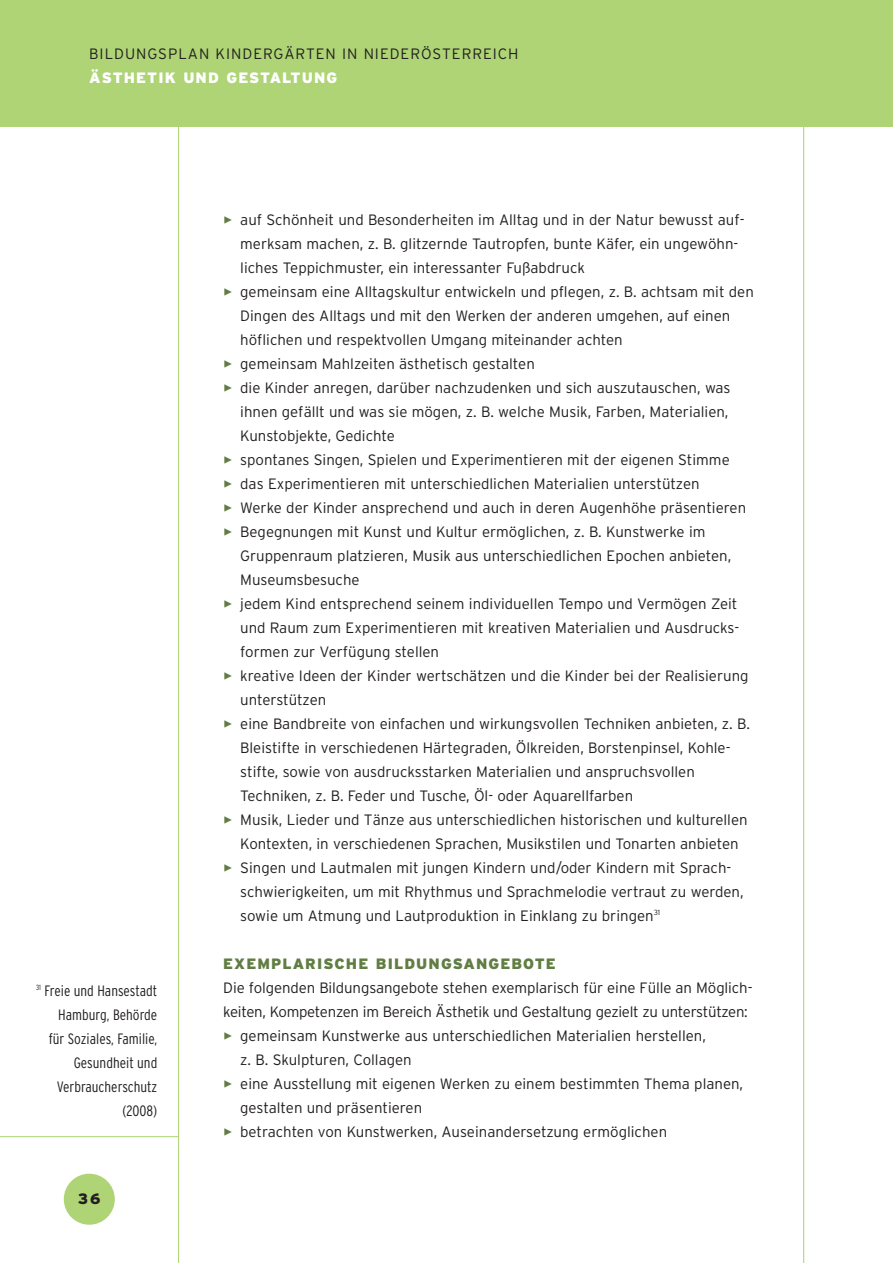
<style>
.page{position:relative;width:893px;height:1263px;background:#fff}
.page>*{position:absolute;margin:0;border:0;box-sizing:border-box;transform-origin:0 0}
.t1{font:300 15px/24px "Interstate";color:#231f20}
.t2{font:300 15px/24px "Interstate";letter-spacing:-.02em;color:#231f20}
.t3{font:300 condensed 15px/24px "Interstate";color:#231f20;text-align:right}
.t4{font:300 15px "Interstate";letter-spacing:.065em;color:#231f20}
.t5{font:900 15px "Interstate";letter-spacing:.07em;color:#617d43}
.t6{font:900 15px "Interstate";letter-spacing:.07em;color:#fff}
.t7{font:900 15px "Interstate";color:#231f20}
.s1{color:#617d43}
</style>
<div class="page">
<div style="left:0;top:0;width:893px;height:126px;background:#aed475"></div>
<hr style="left:803px;top:126px;width:1px;height:1137px;background:#aed475">
<div style="left:64px;top:1174px;width:51px;height:51px;background:#aed475;border-radius:50%"></div>
<hr style="left:0;top:1136px;width:179px;height:1px;background:#aed475">
<hr style="left:178px;top:126px;width:1px;height:1137px;background:#aed475">
<p class="t4" style="left:89px;top:45px;width:431px">BILDUNGSPLAN KINDERGÄRTEN IN NIEDERÖSTERREICH</p>
<p class="t6" style="left:89px;top:69px;width:249px">ÄSTHETIK UND GESTALTUNG</p>
<p class="t3" style="left:36px;top:978px;width:123px"><sup>31</sup> Freie und Hansestadt<br>Hamburg, Behörde<br>für Soziales, Familie,<br>Gesundheit und<br>Verbraucherschutz (2008)</p>
<p class="t7" style="left:78px;top:1190px;width:24px">36</p>
<p class="t1" style="left:240px;top:207px;width:506px;text-indent:-17px"><span class="s1">✓</span> auf Schönheit und Besonderheiten im Alltag und in der Natur bewusst auf&shy;merksam machen, z. B. glitzernde Tautropfen, bunte Käfer, ein ungewöhn&shy;liches Teppichmuster, ein interessanter Fußabdruck</p>
<p class="t1" style="left:240px;top:279px;width:515px;text-indent:-17px"><span class="s1">✓</span> gemeinsam eine Alltagskultur entwickeln und pflegen, z. B. achtsam mit den<br>Dingen des Alltags und mit den Werken der anderen umgehen, auf einen höflichen und respektvollen Umgang miteinander achten</p>
<p class="t1" style="left:223px;top:351px;width:313px"><span class="s1">✓</span> gemeinsam Mahlzeiten ästhetisch gestalten</p>
<p class="t1" style="left:240px;top:375px;width:492px;text-indent:-17px"><span class="s1">✓</span> die Kinder anregen, darüber nachzudenken und sich auszutauschen, was ihnen gefällt und was sie mögen, z. B. welche Musik, Farben, Materialien,<br>Kunstobjekte, Gedichte</p>
<p class="t1" style="left:223px;top:447px;width:508px"><span class="s1">✓</span> spontanes Singen, Spielen und Experimentieren mit der eigenen Stimme</p>
<p class="t1" style="left:223px;top:471px;width:478px"><span class="s1">✓</span> das Experimentieren mit unterschiedlichen Materialien unterstützen</p>
<p class="t1" style="left:223px;top:495px;width:524px"><span class="s1">✓</span> Werke der Kinder ansprechend und auch in deren Augenhöhe präsentieren</p>
<p class="t1" style="left:240px;top:519px;width:493px;text-indent:-17px"><span class="s1">✓</span> Begegnungen mit Kunst und Kultur ermöglichen, z. B. Kunstwerke im<br>Gruppenraum platzieren, Musik aus unterschiedlichen Epochen anbieten,<br>Museumsbesuche</p>
<p class="t1" style="left:240px;top:591px;width:500px;text-align:justify;text-indent:-17px"><span class="s1">✓</span> jedem Kind entsprechend seinem individuellen Tempo und Vermögen Zeit und Raum zum Experimentieren mit kreativen Materialien und Ausdrucks&shy;formen zur Verfügung stellen</p>
<p class="t1" style="left:240px;top:663px;width:510px;text-indent:-17px"><span class="s1">✓</span> kreative Ideen der Kinder wertschätzen und die Kinder bei der Realisierung unterstützen</p>
<p class="t1" style="left:240px;top:711px;width:511px;text-indent:-17px"><span class="s1">✓</span> eine Bandbreite von einfachen und wirkungsvollen Techniken anbieten, z. B.<br>Bleistifte in verschiedenen Härtegraden, Ölkreiden, Borstenpinsel, Kohle&shy;stifte, sowie von ausdrucksstarken Materialien und anspruchsvollen Techniken, z. B. Feder und Tusche, Öl- oder Aquarellfarben</p>
<p class="t1" style="left:223px;top:807px;width:526px;text-align:center"><span class="s1">✓</span> Musik, Lieder und Tänze aus unterschiedlichen historischen und kulturellen<br>Kontexten, in verschiedenen Sprachen, Musikstilen und Tonarten anbieten</p>
<p class="t1" style="left:240px;top:855px;width:505px;text-indent:-17px"><span class="s1">✓</span> Singen und Lautmalen mit jungen Kindern und/oder Kindern mit Sprach&shy;schwierigkeiten, um mit Rhythmus und Sprachmelodie vertraut zu werden, sowie um Atmung und Lautproduktion in Einklang zu bringen<sup>31</sup></p>
<p class="t5" style="left:223px;top:955px;width:334px">EXEMPLARISCHE BILDUNGSANGEBOTE</p>
<p class="t2" style="left:223px;top:975px;width:531px">Die folgenden Bildungsangebote stehen exemplarisch für eine Fülle an Möglich&shy;keiten, Kompetenzen im Bereich Ästhetik und Gestaltung gezielt zu unterstützen:</p>
<p class="t1" style="left:240px;top:1023px;width:467px;text-indent:-17px"><span class="s1">✓</span> gemeinsam Kunstwerke aus unterschiedlichen Materialien herstellen, z. B. Skulpturen, Collagen</p>
<p class="t1" style="left:240px;top:1071px;width:504px;text-indent:-17px"><span class="s1">✓</span> eine Ausstellung mit eigenen Werken zu einem bestimmten Thema planen, gestalten und präsentieren</p>
<p class="t1" style="left:223px;top:1119px;width:445px"><span class="s1">✓</span> betrachten von Kunstwerken, Auseinandersetzung ermöglichen</p>
</div>
